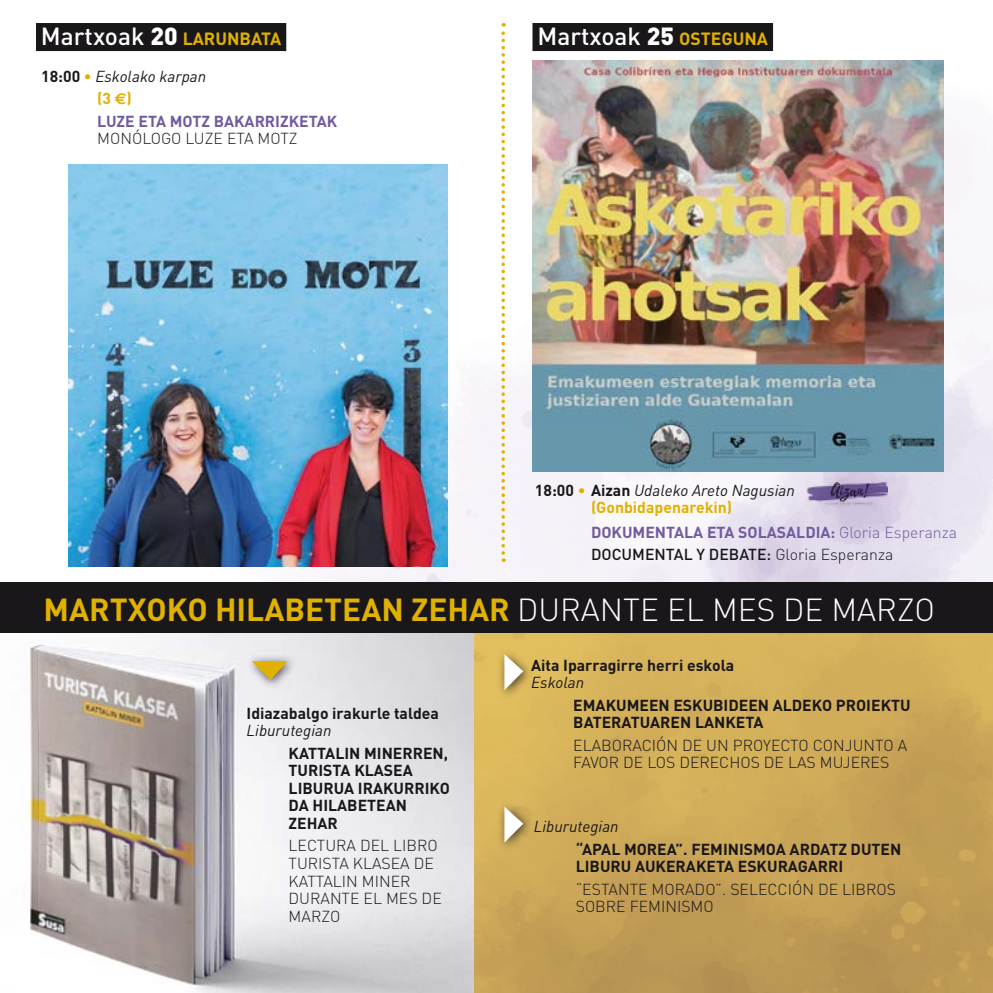
<style>
.page{position:relative;width:993px;height:993px;background:#fff}
.page>*{position:absolute;margin:0;border:0;box-sizing:border-box;transform-origin:0 0}
.t1{font:700 31.5px "DIN";color:#e0b100}
.t2{font:500 24.5px "DIN";color:#fff}
.t3{font:700 17.5px "DIN";color:#e0b100}
.t4{font:700 15.75px/17.5px "DIN";color:#1a171b}
.t5{font:300 15.75px/17.5px "DIN";color:#1a171b}
.t6{font:700 15.75px/22.4px "DIN";color:#715b9f}
.t7{font:italic 15.75px/17.5px "DIN";color:#1a171b;text-align:center}
.s1{font-weight:500;font-size:24.5px;color:#fff}
.s2{font-weight:900;font-size:24.5px;color:#fff}
.s3{color:#1a171b}
.s4{color:#e0b100}
.s5{font-weight:400;font-style:italic;color:#1a171b}
.s6{font-family:"Euro Sans";color:#e0b100}
.s7{font-weight:900}
.s8{font-weight:700;font-size:17.5px;color:#e0b100}
.s9{font-weight:700;font-style:normal}
.s10{font-weight:700;font-style:normal;color:#e0b100}
.s11{font-weight:300}
.s12{font-weight:500;color:#1a171b}
.s13{font-weight:300;color:#1a171b}
.s14{font-weight:300;color:#fff}
</style>
<div class="page">
<img style="left:36px;top:23px;width:956px;height:559px">
<svg style="left:0;top:632px;width:992px;height:360px;background:#caa657"></svg>
<div style="left:0;top:582px;width:992px;height:50px;background:#1a171b"></div>
<div style="left:532px;top:23px;width:240px;height:28px;background:#1a171b"></div>
<img style="left:532px;top:60px;width:411px;height:411px">
<img style="left:0;top:633px;width:473px;height:359px">
<img style="left:68px;top:165px;width:379px;height:401px">
<div style="left:36px;top:23px;width:250px;height:28px;background:#1a171b"></div>
<div style="left:245px;top:653px;width:53px;height:36px;background:#1a171b;opacity:.75"></div>
<svg style="left:251px;top:660px;width:37px;height:20px"></svg>
<div style="left:497px;top:647px;width:36px;height:52px;background:#1a171b;opacity:.75"></div>
<svg style="left:503px;top:653px;width:20px;height:37px"></svg>
<div style="left:497px;top:799px;width:36px;height:52px;background:#1a171b;opacity:.75"></div>
<svg style="left:503px;top:805px;width:20px;height:37px"></svg>
<svg style="left:501px;top:23px;width:4px;height:538px"></svg>
<img style="left:806px;top:477px;width:81px;height:30px">
<p class="t3" style="left:41px;top:28px;width:242px"><span class="s1">Martxoak</span> <span class="s2">20</span> LARUNBATA</p>
<p class="t6" style="left:97px;top:64px;width:241px;text-indent:-56px"><span class="s3">18:00</span> <span class="s4">•</span> <span class="s5">Eskolako karpan<br></span><span class="s4">(3</span> <span class="s6">e</span><span class="s4">)<br></span>LUZE ETA MOTZ BAKARRIZKETAK</p>
<p class="t5" style="left:97px;top:130px;width:202px">MONÓLOGO LUZE ETA MOTZ</p>
<h2 class="t2" style="left:537px;top:21px;width:232px">Martxoak <span class="s7">25</span> <span class="s8">OSTEGUNA</span></h2>
<p class="t7" style="left:535px;top:480px;width:261px"><span class="s9">18:00</span> <span class="s10">•</span> <span class="s9">Aizan</span> Udaleko Areto Nagusian <span class="s10">(Gonbidapenarekin)</span></p>
<p class="t6" style="left:591px;top:520px;width:367px">DOKUMENTALA ETA SOLASALDIA: <span class="s11">Gloria Esperanza<br></span><span class="s12">DOCUMENTAL Y DEBATE:</span> <span class="s13">Gloria Esperanza</span></p>
<h1 class="t1" style="left:43px;top:589px;width:892px">MARTXOKO HILABETEAN ZEHAR <span class="s14">DURANTE EL MES DE MARZO</span></h1>
<p class="t4" style="left:246px;top:703px;width:194px">Idiazabalgo irakurle taldea</p>
<p class="t7" style="left:246px;top:721px;width:86px">Liburutegian</p>
<p class="t4" style="left:288px;top:743px;width:163px">KATTALIN MINERREN,<br>TURISTA KLASEA<br>LIBURUA IRAKURRIKO<br>DA HILABETEAN<br>ZEHAR</p>
<p class="t5" style="left:288px;top:836px;width:155px">LECTURA DEL LIBRO<br>TURISTA KLASEA DE<br>KATTALIN MINER<br>DURANTE EL MES DE<br>MARZO</p>
<p class="t4" style="left:531px;top:655px;width:204px">Aita Iparragirre herri eskola</p>
<p class="t7" style="left:531px;top:673px;width:54px">Eskolan</p>
<p class="t4" style="left:573px;top:695px;width:339px">EMAKUMEEN ESKUBIDEEN ALDEKO PROIEKTU<br>BATERATUAREN LANKETA</p>
<p class="t5" style="left:573px;top:736px;width:335px">ELABORACIÓN DE UN PROYECTO CONJUNTO A<br>FAVOR DE LOS DERECHOS DE LAS MUJERES</p>
<p class="t7" style="left:533px;top:817px;width:86px">Liburutegian</p>
<p class="t4" style="left:575px;top:839px;width:327px">“APAL MOREA”. FEMINISMOA ARDATZ DUTEN<br>LIBURU AUKERAKETA ESKURAGARRI</p>
<p class="t5" style="left:575px;top:879px;width:321px">“ESTANTE MORADO”. SELECCIÓN DE LIBROS<br>SOBRE FEMINISMO</p>
</div>
